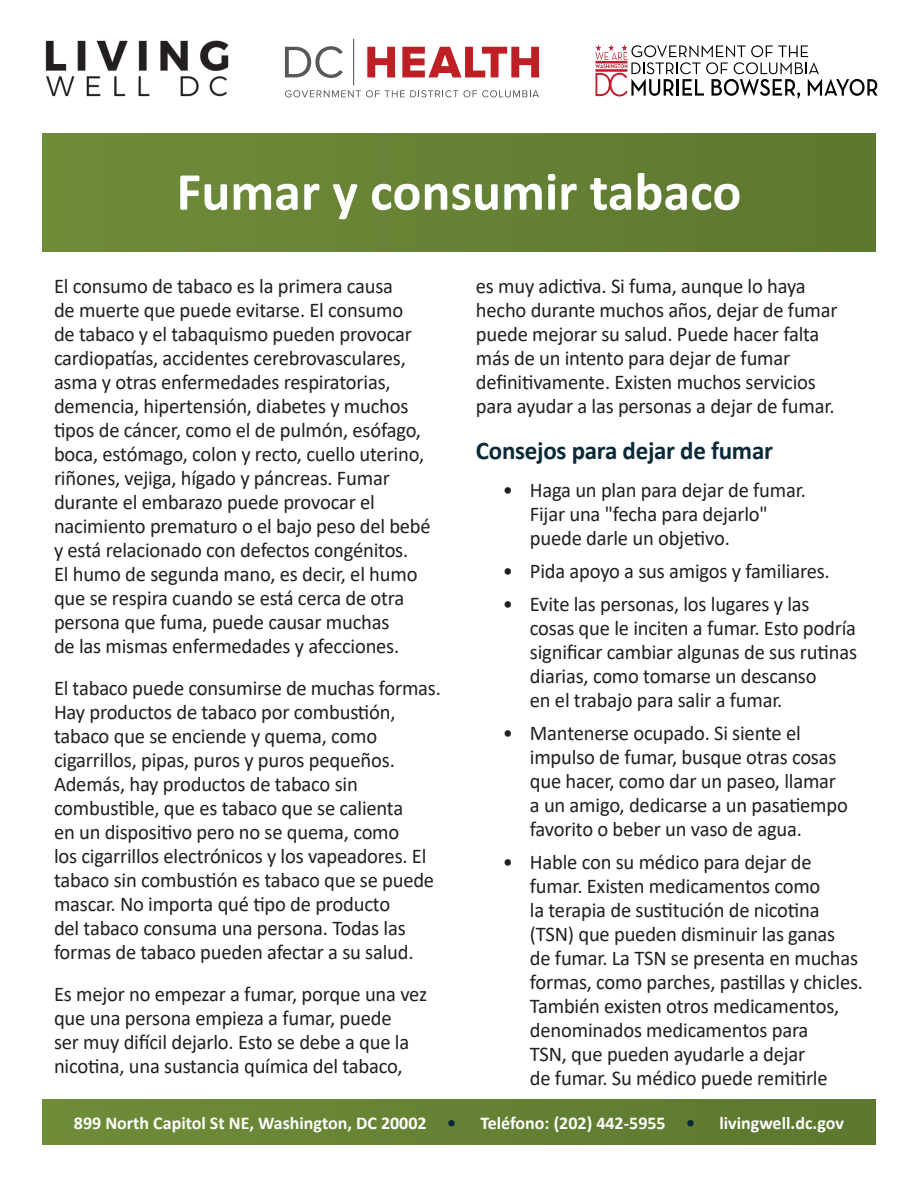
<style>
.page{position:relative;width:918px;height:1188px;background:#fff}
.page>*{position:absolute;margin:0;border:0;box-sizing:border-box;transform-origin:0 0}
.t1{font:700 54px "Calibri";color:#fff}
.t2{font:700 25.5px "Calibri";letter-spacing:-.01em;color:#0a2938}
.body{font:21px/24px "Calibri";letter-spacing:-.01em;color:#231f20}
.t3{font:700 18px "Calibri";color:#fff}
.s1{color:#0a2938}
</style>
<div class="page">
<div style="left:43px;top:1100px;width:832px;height:44px;background:#668234"></div>
<div style="left:43px;top:133px;width:832px;height:119px;background:#668234"></div>
<img style="left:45px;top:40px;width:184px;height:57px">
<svg style="left:285px;top:46px;width:58px;height:32px"></svg>
<svg style="left:367px;top:47px;width:28px;height:30px"></svg>
<svg style="left:402px;top:47px;width:137px;height:30px"></svg>
<hr style="left:353px;top:39px;width:1px;height:46px;background:#57585a">
<svg style="left:285px;top:90px;width:254px;height:7px"></svg>
<svg style="left:595px;top:44px;width:282px;height:54px"></svg>
<p class="t1" style="left:177px;top:154px;width:566px">Fumar y consumir tabaco</p>
<p class="body" style="left:54px;top:273px;width:378px">El consumo de tabaco es la primera causa<br>de muerte que puede evitarse. El consumo<br>de tabaco y el tabaquismo pueden provocar cardiopatías, accidentes cerebrovasculares, asma y otras enfermedades respiratorias, demencia, hipertensión, diabetes y muchos tipos de cáncer, como el de pulmón, esófago, boca, estómago, colon y recto, cuello uterino, riñones, vejiga, hígado y páncreas. Fumar durante el embarazo puede provocar el nacimiento prematuro o el bajo peso del bebé y está relacionado con defectos congénitos.<br>El humo de segunda mano, es decir, el humo que se respira cuando se está cerca de otra persona que fuma, puede causar muchas<br>de las mismas enfermedades y afecciones.</p>
<p class="body" style="left:54px;top:675px;width:388px">El tabaco puede consumirse de muchas formas.<br>Hay productos de tabaco por combustión, tabaco que se enciende y quema, como cigarrillos, pipas, puros y puros pequeños.<br>Además, hay productos de tabaco sin combustible, que es tabaco que se calienta<br>en un dispositivo pero no se quema, como<br>los cigarrillos electrónicos y los vapeadores. El tabaco sin combustión es tabaco que se puede mascar. No importa qué tipo de producto<br>del tabaco consuma una persona. Todas las formas de tabaco pueden afectar a su salud.</p>
<p class="body" style="left:54px;top:981px;width:375px">Es mejor no empezar a fumar, porque una vez que una persona empieza a fumar, puede<br>ser muy difícil dejarlo. Esto se debe a que la nicotina, una sustancia química del tabaco,</p>
<p class="body" style="left:476px;top:273px;width:363px">es muy adictiva. Si fuma, aunque lo haya hecho durante muchos años, dejar de fumar puede mejorar su salud. Puede hacer falta más de un intento para dejar de fumar definitivamente. Existen muchos servicios para ayudar a las personas a dejar de fumar.</p>
<h1 class="t2" style="left:476px;top:433px;width:299px">Consejos para dejar de fumar</h1>
<p class="body" style="left:530px;top:477px;width:277px;text-indent:-27px">• Haga un plan para dejar de fumar.<br>Fijar una "fecha para dejarlo" puede darle un objetivo.</p>
<p class="body" style="left:503px;top:558px;width:328px">• Pida apoyo a sus amigos y familiares.</p>
<p class="body" style="left:530px;top:591px;width:329px;text-indent:-27px">• Evite las personas, los lugares y las cosas que le inciten a fumar. Esto podría significar cambiar algunas de sus rutinas diarias, como tomarse un descanso<br>en el trabajo para salir a fumar.</p>
<p class="body" style="left:530px;top:720px;width:320px;text-indent:-27px">• Mantenerse ocupado. Si siente el impulso de fumar, busque otras cosas que hacer, como dar un paseo, llamar a un amigo, dedicarse a un pasatiempo favorito o beber un vaso de agua.</p>
<p class="body" style="left:530px;top:849px;width:335px;text-indent:-27px">• Hable con su médico para dejar de fumar. Existen medicamentos como<br>la terapia de sustitución de nicotina (TSN) que pueden disminuir las ganas<br>de fumar. La TSN se presenta en muchas formas, como parches, pastillas y chicles.<br>También existen otros medicamentos, denominados medicamentos para<br>TSN, que pueden ayudarle a dejar<br>de fumar. Su médico puede remitirle</p>
<p class="t3" style="left:74px;top:1110px;width:384px">899 North Capitol St NE, Washington, DC 20002 <span class="s1">•</span></p>
<p class="t3" style="left:480px;top:1110px;width:216px">Teléfono: (202) 442-5955 <span class="s1">•</span></p>
<p class="t3" style="left:719px;top:1110px;width:126px">livingwell.dc.gov</p>
</div>
